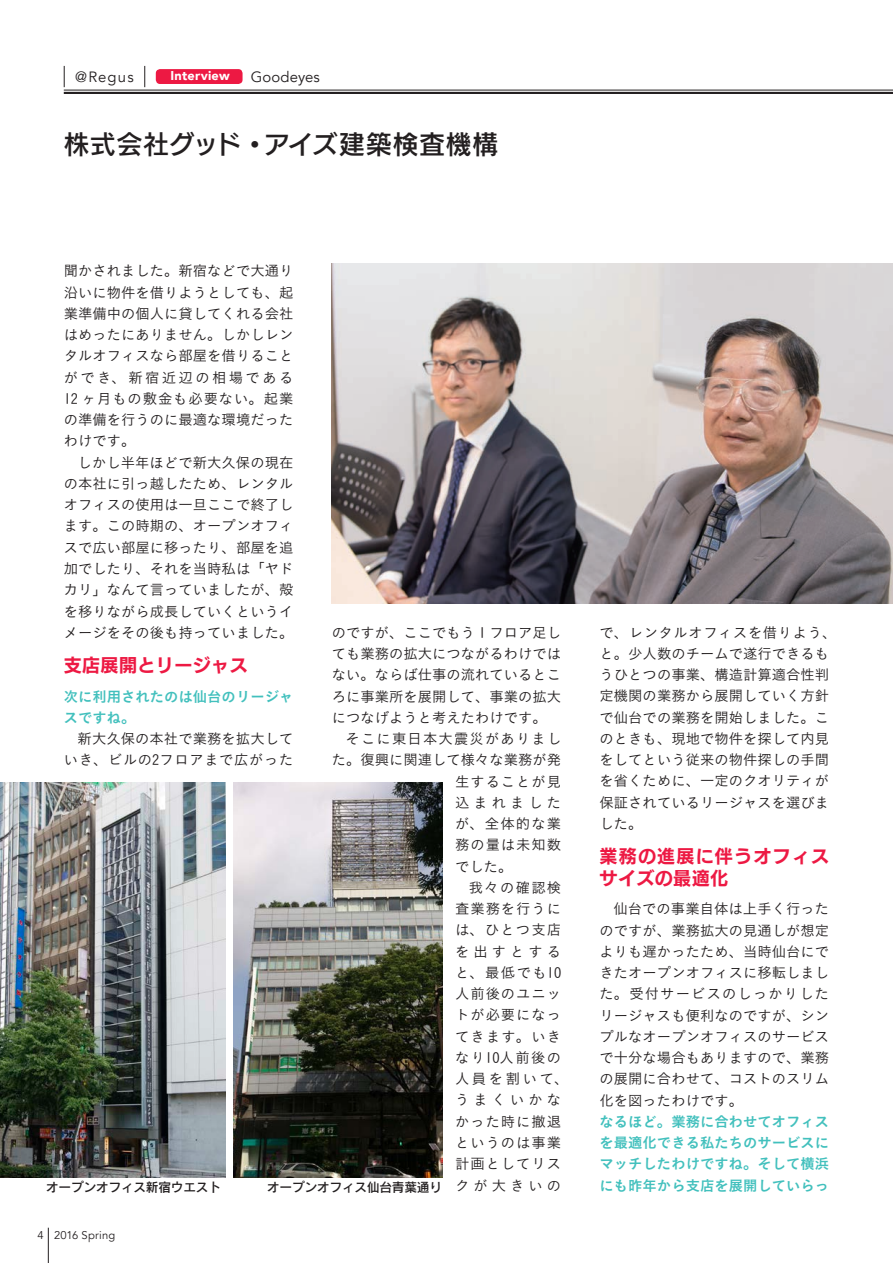
<style>
.page{position:relative;width:893px;height:1263px;background:#fff}
.page>*{position:absolute;margin:0;border:0;box-sizing:border-box;transform-origin:0 0}
.t1{font:25.5px "New Rodin Pro DB";letter-spacing:.03em;color:#231f20}
.t2{font:18px/21.3px "New Rodin Pro B";letter-spacing:.065em;color:#ed1943}
.t3{font:18px "New Rodin Pro B";letter-spacing:.02em;color:#ed1943}
.t4{font:14.85px "Avenir";letter-spacing:.01em;color:#231f20}
.t5{font:14.4px/21.3px "Koburina Go Std N W3";color:#231f20;text-align:justify}
.t6{font:14.4px/21.3px "Koburina Go Std N W6";color:#42c0bd}
.t7{font:14.4px "Koburina Go Std N W3";letter-spacing:.07em;color:#231f20}
.t8{font:14.4px "Koburina Go Std N W3";letter-spacing:.08em;color:#231f20}
.t9{font:14.4px "Koburina Go Std N W3";letter-spacing:.1em;color:#231f20}
.t10{font:12.75px "Rodin Pro DB";letter-spacing:-.02em;color:#231f20}
.t11{font:900 12.75px "Avenir";letter-spacing:.02em;color:#fff}
.t12{font:11.25px "Avenir";letter-spacing:.015em;color:#231f20}
</style>
<div class="page">
<hr style="left:48px;top:1228px;width:1px;height:35px;background:#231f20">
<hr style="left:64px;top:90px;width:829px;height:1px;background:#231f20">
<hr style="left:64px;top:92px;width:829px;height:2px;background:#231f20">
<svg style="left:64px;top:66px;width:1px;height:21px"></svg>
<svg style="left:144px;top:66px;width:1px;height:21px"></svg>
<div style="left:156px;top:69px;width:87px;height:15px;background:#ed1943;border-radius:4px"></div>
<img style="left:0;top:782px;width:225px;height:396px">
<img style="left:234px;top:782px;width:208px;height:396px">
<img style="left:332px;top:264px;width:561px;height:340px">
<p class="t4" style="left:75px;top:68px;width:60px">@Regus</p>
<p class="t11" style="left:171px;top:65px;width:61px">Interview</p>
<p class="t4" style="left:251px;top:68px;width:70px">Goodeyes</p>
<h1 class="t1" style="left:64px;top:123px;width:436px">株式会社グッド・アイズ建築検査機構</h1>
<p class="t5" style="left:64px;top:260px;width:231px">聞かされました。新宿などで大通り沿いに物件を借りようとしても、起業準備中の個人に貸してくれる会社はめったにありません。しかしレンタルオフィスなら部屋を借りることができ、新宿近辺の相場である12 ヶ月もの敷金も必要ない。起業の準備を行うのに最適な環境だったわけです。</p>
<p class="t5" style="left:64px;top:451px;width:231px;text-indent:14px">しかし半年ほどで新大久保の現在の本社に引っ越したため、レンタルオフィスの使用は一旦ここで終了します。この時期の、オープンオフィスで広い部屋に移ったり、部屋を追加でしたり、それを当時私は「ヤドカリ」なんて言っていましたが、殻を移りながら成長していくというイメージをその後も持っていました。</p>
<p class="t3" style="left:64px;top:649px;width:185px">支店展開とリージャス</p>
<p class="t6" style="left:64px;top:686px;width:231px">次に利用されたのは仙台のリージャスですね。</p>
<p class="t5" style="left:64px;top:728px;width:231px;text-align:right">新大久保の本社で業務を拡大していき、ビルの2フロアまで広がった</p>
<p class="t5" style="left:332px;top:622px;width:231px">のですが、ここでもう１フロア足し</p>
<p class="t5" style="left:332px;top:643px;width:231px">ても業務の拡大につながるわけでは</p>
<p class="t5" style="left:332px;top:664px;width:231px">ない。ならば仕事の流れているとこ</p>
<p class="t5" style="left:332px;top:685px;width:231px">ろに事業所を展開して、事業の拡大</p>
<p class="t5" style="left:332px;top:707px;width:217px">につなげようと考えたわけです。</p>
<p class="t8" style="left:345px;top:728px;width:217px">そこに東日本大震災がありまし</p>
<p class="t5" style="left:332px;top:749px;width:231px">た。復興に関連して様々な業務が発</p>
<p class="t7" style="left:455px;top:770px;width:108px">生することが見</p>
<p class="t5" style="left:455px;top:792px;width:108px">込まれました</p>
<p class="t5" style="left:455px;top:813px;width:108px">が、全体的な業</p>
<p class="t7" style="left:455px;top:834px;width:108px">務の量は未知数</p>
<p class="t5" style="left:455px;top:855px;width:59px">でした。</p>
<p class="t5" style="left:469px;top:877px;width:94px">我々の確認検</p>
<p class="t7" style="left:455px;top:898px;width:108px">査業務を行うに</p>
<p class="t5" style="left:455px;top:919px;width:108px">は、ひとつ支店</p>
<p class="t5" style="left:455px;top:940px;width:108px">を出すとする</p>
<p class="t5" style="left:455px;top:962px;width:108px">と、最低でも10</p>
<p class="t7" style="left:455px;top:983px;width:108px">人前後のユニッ</p>
<p class="t7" style="left:455px;top:1004px;width:108px">トが必要になっ</p>
<p class="t5" style="left:455px;top:1025px;width:108px">てきます。いき</p>
<p class="t9" style="left:455px;top:1047px;width:108px">なり10人前後の</p>
<p class="t5" style="left:455px;top:1068px;width:115px">人員を割いて、</p>
<p class="t5" style="left:455px;top:1089px;width:108px">うまくいかな</p>
<p class="t7" style="left:455px;top:1110px;width:108px">かった時に撤退</p>
<p class="t7" style="left:455px;top:1132px;width:108px">というのは事業</p>
<p class="t7" style="left:455px;top:1153px;width:108px">計画としてリス</p>
<p class="t5" style="left:455px;top:1174px;width:108px">クが大きいの</p>
<p class="t10" style="left:46px;top:1179px;width:177px">オープンオフィス新宿ウエスト</p>
<p class="t10" style="left:267px;top:1179px;width:177px">オープンオフィス仙台青葉通り</p>
<p class="t12" style="left:37px;top:1228px;width:79px">4 2016 Spring</p>
<p class="t5" style="left:600px;top:621px;width:238px;text-align:left">で、レンタルオフィスを借りよう、と。少人数のチームで遂行できるもうひとつの事業、構造計算適合性判定機関の業務から展開していく方針で仙台での業務を開始しました。このときも、現地で物件を探して内見をしてという従来の物件探しの手間を省くために、一定のクオリティが保証されているリージャスを選びました。</p>
<p class="t2" style="left:600px;top:844px;width:231px">業務の進展に伴うオフィスサイズの最適化</p>
<p class="t5" style="left:600px;top:898px;width:231px;text-indent:14px">仙台での事業自体は上手く行ったのですが、業務拡大の見通しが想定よりも遅かったため、当時仙台にできたオープンオフィスに移転しました。受付サービスのしっかりしたリージャスも便利なのですが、シンプルなオープンオフィスのサービスで十分な場合もありますので、業務の展開に合わせて、コストのスリム化を図ったわけです。</p>
<p class="t6" style="left:600px;top:1111px;width:231px;text-align:justify">なるほど。業務に合わせてオフィスを最適化できる私たちのサービスにマッチしたわけですね。そして横浜にも昨年から支店を展開していらっ</p>
</div>
